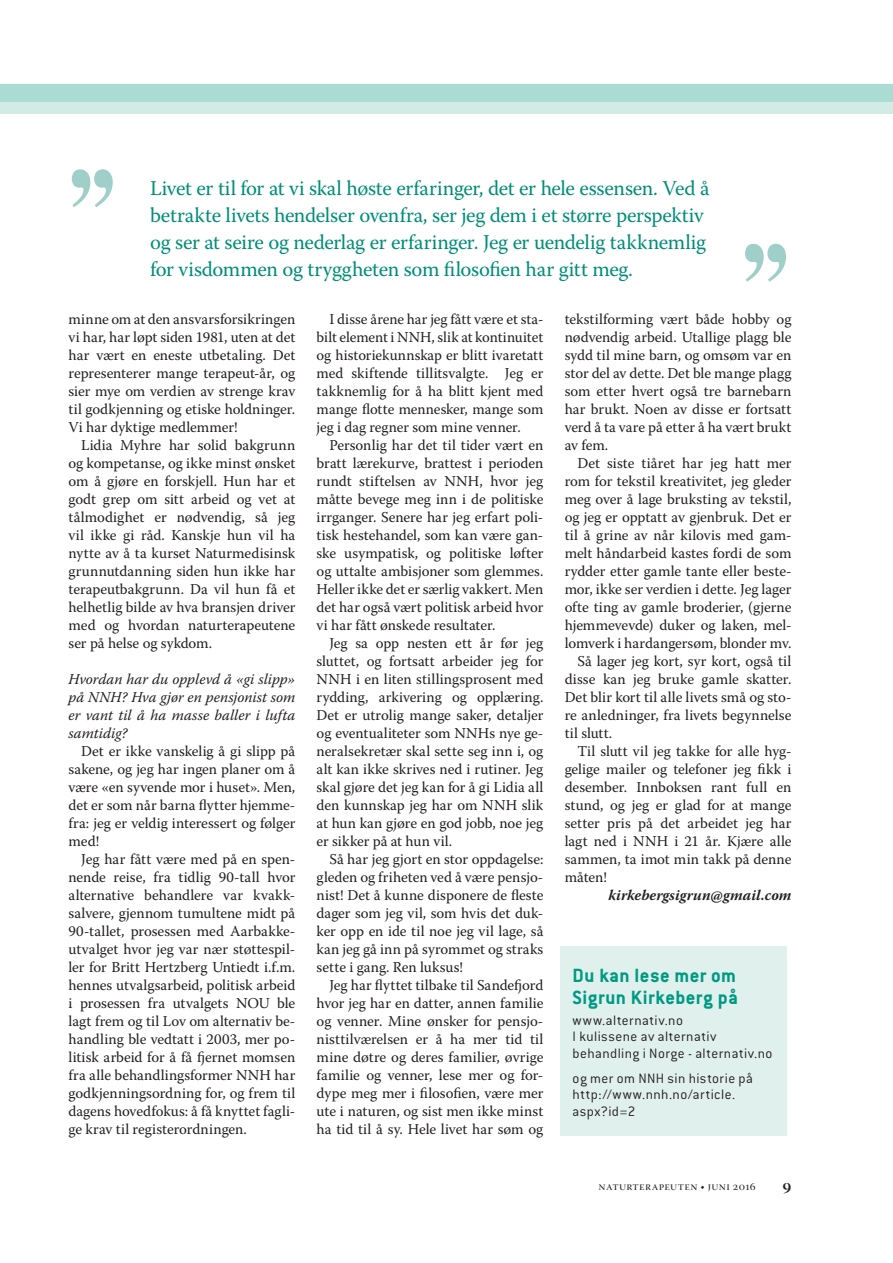
<style>
.page{position:relative;width:893px;height:1263px;background:#fff}
.page>*{position:absolute;margin:0;border:0;box-sizing:border-box;transform-origin:0 0}
.t1{font:700 113.1px "Times";color:#9fcfc8;scale:.89 1}
.t2{font:21px/27px "Warnock Pro";letter-spacing:-.015em;color:#008e78}
.t3{font:700 21px/22.5px "Conduit ITC";letter-spacing:.025em;color:#009982}
.t4{font:18px "Warnock Pro Semibold Disp";color:#231f20}
.t5{font:15px/18px "Warnock Pro";color:#231f20;text-align:justify}
.t6{font:300 15px/16.5px "Conduit ITC";letter-spacing:.03em;color:#231f20}
.t7{font:italic 15px/18px "Warnock Pro";color:#231f20;text-align:justify}
.t8{font:italic 700 15px "Warnock Pro";color:#231f20}
.t9{font:12px "Warnock Pro Disp";letter-spacing:.03em;color:#231f20}
</style>
<div class="page">
<svg style="left:0;top:83px;width:893px;height:31px;background:#bbe2dc"></svg>
<div style="left:560px;top:946px;width:227px;height:189px;background:#e0f0ed"></div>
<h1 class="t1" style="left:64px;top:101px;width:64px">’’</h1>
<p class="t2" style="left:150px;top:174px;width:561px">Livet er til for at vi skal høste erfaringer, det er hele essensen. Ved å betrakte livets hendelser ovenfra, ser jeg dem i et større perspektiv og ser at seire og nederlag er erfaringer. Jeg er uendelig takknemlig for visdommen og tryggheten som filosofien har gitt meg.</p>
<h1 class="t1" style="left:737px;top:175px;width:64px">’’</h1>
<p class="t5" style="left:69px;top:310px;width:228px">minne om at den ansvarsforsikringen vi har, har løpt siden 1981, uten at det har vært en eneste utbetaling. Det representerer mange terapeut-år, og sier mye om verdien av strenge krav til godkjenning og etiske holdninger.<br>Vi har dyktige medlemmer!</p>
<p class="t5" style="left:69px;top:436px;width:228px;text-indent:13px">Lidia Myhre har solid bakgrunn og kompetanse, og ikke minst ønsket om å gjøre en forskjell. Hun har et godt grep om sitt arbeid og vet at tålmodighet er nødvendig, så jeg vil ikke gi råd. Kanskje hun vil ha nytte av å ta kurset Naturmedisinsk grunnutdanning siden hun ikke har terapeutbakgrunn. Da vil hun få et helhetlig bilde av hva bransjen driver med og hvordan naturterapeutene ser på helse og sykdom.</p>
<p class="t7" style="left:69px;top:670px;width:228px">Hvordan har du opplevd å «gi slipp» på NNH? Hva gjør en pensjonist som er vant til å ha masse baller i lufta samtidig?</p>
<p class="t5" style="left:69px;top:742px;width:228px;text-indent:13px">Det er ikke vanskelig å gi slipp på sakene, og jeg har ingen planer om å være «en syvende mor i huset». Men, det er som når barna flytter hjemme&shy;fra: jeg er veldig interessert og følger med!</p>
<p class="t5" style="left:69px;top:850px;width:228px;text-indent:13px">Jeg har fått være med på en spen&shy;nende reise, fra tidlig 90-tall hvor alternative behandlere var kvakk&shy;salvere, gjennom tumultene midt på 90-tallet, prosessen med Aarbakke&shy;utvalget hvor jeg var nær støttespil&shy;ler for Britt Hertzberg Untiedt i.f.m. hennes utvalgsarbeid, politisk arbeid i prosessen fra utvalgets NOU ble lagt frem og til Lov om alternativ be&shy;handling ble vedtatt i 2003, mer po&shy;litisk arbeid for å få fjernet momsen fra alle behandlingsformer NNH har godkjenningsordning for, og frem til dagens hovedfokus: å få knyttet fagli&shy;ge krav til registerordningen.</p>
<p class="t5" style="left:317px;top:310px;width:228px;text-indent:13px">I disse årene har jeg fått være et sta&shy;bilt element i NNH, slik at kontinuitet og historiekunnskap er blitt ivaretatt med skiftende tillitsvalgte. Jeg er takknemlig for å ha blitt kjent med mange flotte mennesker, mange som jeg i dag regner som mine venner.</p>
<p class="t5" style="left:317px;top:436px;width:228px;text-indent:13px">Personlig har det til tider vært en bratt lærekurve, brattest i perioden rundt stiftelsen av NNH, hvor jeg måtte bevege meg inn i de politiske irrganger. Senere har jeg erfart poli&shy;tisk hestehandel, som kan være gan&shy;ske usympatisk, og politiske løfter og uttalte ambisjoner som glemmes.<br>Heller ikke det er særlig vakkert. Men det har også vært politisk arbeid hvor vi har fått ønskede resultater.</p>
<p class="t5" style="left:317px;top:634px;width:228px;text-indent:13px">Jeg sa opp nesten ett år før jeg sluttet, og fortsatt arbeider jeg for NNH i en liten stillingsprosent med rydding, arkivering og opplæring.<br>Det er utrolig mange saker, detaljer og eventualiteter som NNHs nye ge&shy;neralsekretær skal sette seg inn i, og alt kan ikke skrives ned i rutiner. Jeg skal gjøre det jeg kan for å gi Lidia all den kunnskap jeg har om NNH slik at hun kan gjøre en god jobb, noe jeg er sikker på at hun vil.</p>
<p class="t5" style="left:317px;top:850px;width:228px;text-indent:13px">Så har jeg gjort en stor oppdagelse: gleden og friheten ved å være pensjo&shy;nist! Det å kunne disponere de fleste dager som jeg vil, som hvis det duk&shy;ker opp en ide til noe jeg vil lage, så kan jeg gå inn på syrommet og straks sette i gang. Ren luksus!</p>
<p class="t5" style="left:317px;top:976px;width:228px;text-indent:13px">Jeg har flyttet tilbake til Sandefjord hvor jeg har en datter, annen familie og venner. Mine ønsker for pensjo&shy;nisttilværelsen er å ha mer tid til mine døtre og deres familier, øvrige familie og venner, lese mer og for&shy;dype meg mer i filosofien, være mer ute i naturen, og sist men ikke minst ha tid til å sy. Hele livet har søm og</p>
<p class="t5" style="left:565px;top:310px;width:228px">tekstilforming vært både hobby og nødvendig arbeid. Utallige plagg ble sydd til mine barn, og omsøm var en stor del av dette. Det ble mange plagg som etter hvert også tre barnebarn har brukt. Noen av disse er fortsatt verd å ta vare på etter å ha vært brukt av fem.</p>
<p class="t5" style="left:577px;top:454px;width:216px">Det siste tiåret har jeg hatt mer</p>
<p class="t5" style="left:565px;top:472px;width:228px">rom for tekstil kreativitet, jeg gleder</p>
<p class="t5" style="left:565px;top:490px;width:228px">meg over å lage bruksting av tekstil,</p>
<p class="t5" style="left:565px;top:508px;width:228px">og jeg er opptatt av gjenbruk. Det er</p>
<p class="t5" style="left:565px;top:526px;width:228px">til å grine av når kilovis med gam-</p>
<p class="t5" style="left:565px;top:544px;width:228px">melt håndarbeid kastes fordi de som</p>
<p class="t5" style="left:565px;top:562px;width:228px">rydder etter gamle tante eller beste-</p>
<p class="t5" style="left:565px;top:580px;width:228px">mor, ikke ser verdien i dette. Jeg lager</p>
<p class="t5" style="left:565px;top:598px;width:228px">ofte ting av gamle broderier, (gjerne</p>
<p class="t5" style="left:565px;top:616px;width:228px">hjemmevevde) duker og laken, mel-</p>
<p class="t5" style="left:565px;top:634px;width:228px">lomverk i hardangersøm, blonder mv.</p>
<p class="t5" style="left:577px;top:652px;width:215px">Så lager jeg kort, syr kort, også til</p>
<p class="t5" style="left:565px;top:670px;width:228px">disse kan jeg bruke gamle skatter.</p>
<p class="t5" style="left:565px;top:688px;width:228px">Det blir kort til alle livets små og sto-</p>
<p class="t5" style="left:565px;top:706px;width:228px">re anledninger, fra livets begynnelse</p>
<p class="t5" style="left:565px;top:724px;width:49px">til slutt.</p>
<p class="t5" style="left:577px;top:742px;width:216px">Til slutt vil jeg takke for alle hyg-</p>
<p class="t5" style="left:565px;top:760px;width:228px">gelige mailer og telefoner jeg fikk i</p>
<p class="t5" style="left:565px;top:778px;width:228px">desember. Innboksen rant full en</p>
<p class="t5" style="left:565px;top:796px;width:228px">stund, og jeg er glad for at mange</p>
<p class="t5" style="left:565px;top:814px;width:228px">setter pris på det arbeidet jeg har</p>
<p class="t5" style="left:565px;top:832px;width:228px">lagt ned i NNH i 21 år. Kjære alle</p>
<p class="t5" style="left:565px;top:850px;width:228px">sammen, ta imot min takk på denne</p>
<p class="t5" style="left:565px;top:868px;width:44px">måten!</p>
<p class="t8" style="left:609px;top:886px;width:184px">kirkebergsigrun@gmail.com</p>
<h2 class="t3" style="left:573px;top:963px;width:167px">Du kan lese mer om<br>Sigrun Kirkeberg på</h2>
<p class="t6" style="left:573px;top:1012px;width:201px">www.alternativ.no<br>I kulissene av alternativ behandling i Norge - alternativ.no</p>
<p class="t6" style="left:573px;top:1070px;width:182px">og mer om NNH sin historie på http://www.nnh.no/article. aspx?id=2</p>
<p class="t9" style="left:598px;top:1179px;width:159px">naturterapeuten • juni 2016</p>
<p class="t4" style="left:782px;top:1174px;width:11px">9</p>
</div>
